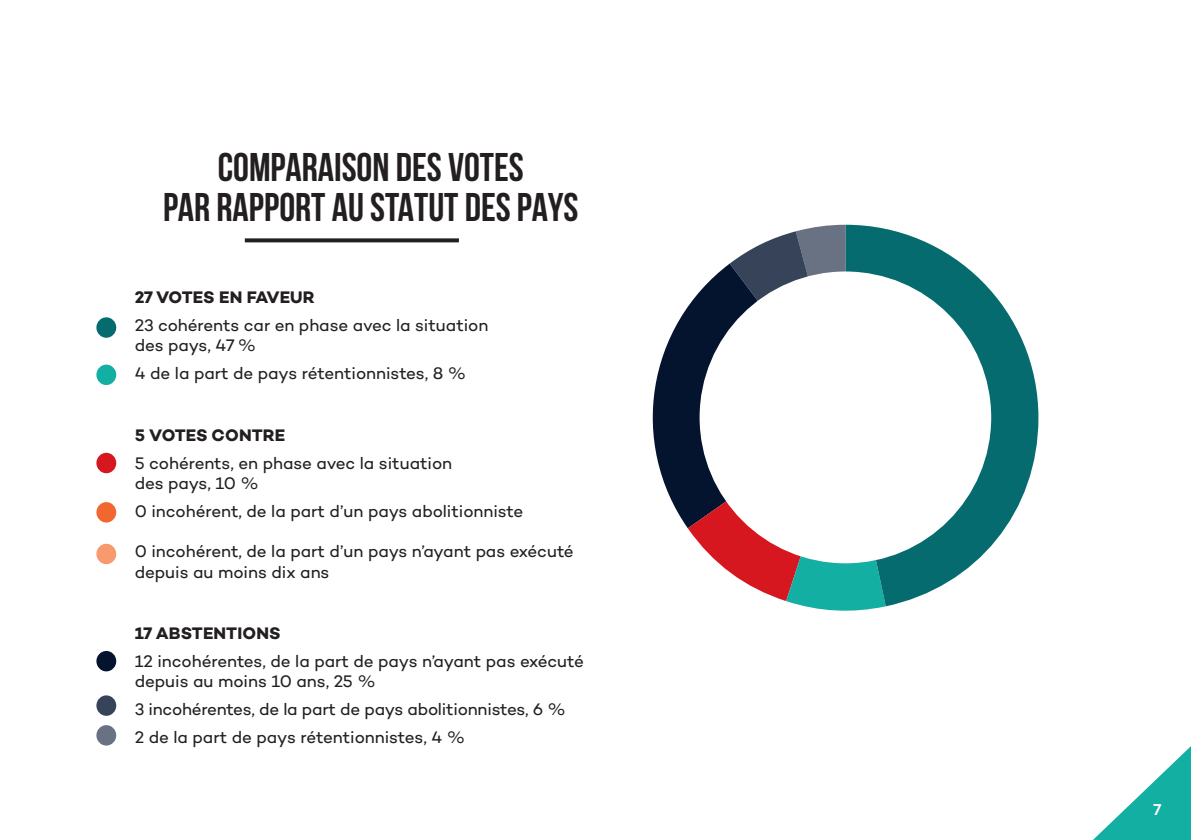
<style>
.page{position:relative;width:1191px;height:840px;background:#fff}
.page>*{position:absolute;margin:0;border:0;box-sizing:border-box;transform-origin:0 0}
.t1{font:700 40px/40px "Bebas Neue";color:#231f20;text-align:center}
.t2{font:17px/20px "Campton";letter-spacing:-.005em;color:#231f20}
.t3{font:700 17px "Campton";letter-spacing:.005em;color:#231f20}
.t4{font:500 16px "Campton";color:#fff}
</style>
<div class="page">
<svg style="left:1094px;top:746px;width:97px;height:93px"></svg>
<svg style="left:652px;top:306px;width:36px;height:222px;fill:#04142f"></svg>
<svg style="left:688px;top:225px;width:197px;height:386px"></svg>
<svg style="left:845px;top:225px;width:193px;height:381px;fill:#056b6e"></svg>
<div style="left:96px;top:543px;width:20px;height:21px;background:#f79b6e;border-radius:50%"></div>
<div style="left:96px;top:317px;width:20px;height:20px;background:#056b6e;border-radius:50%"></div>
<div style="left:96px;top:364px;width:20px;height:21px;background:#13afa3;border-radius:50%"></div>
<div style="left:96px;top:452px;width:20px;height:21px;background:#d7171f;border-radius:50%"></div>
<div style="left:96px;top:502px;width:20px;height:20px;background:#f0682f;border-radius:50%"></div>
<div style="left:96px;top:650px;width:20px;height:21px;background:#04142f;border-radius:50%"></div>
<div style="left:96px;top:695px;width:20px;height:20px;background:#364358;border-radius:50%"></div>
<svg style="left:96px;top:724px;width:20px;height:21px"></svg>
<div style="left:699px;top:271px;width:292px;height:292px;background:#fff;border-radius:50%"></div>
<svg style="left:245px;top:238px;width:214px;height:4px"></svg>
<h1 class="t1" style="left:163px;top:147px;width:417px">COMPARAISON DES VOTES<br>PAR RAPPORT AU STATUT DES PAYS</h1>
<p class="t3" style="left:135px;top:286px;width:182px">27 VOTES EN FAVEUR</p>
<p class="t2" style="left:135px;top:315px;width:355px">23 cohérents car en phase avec la situation des pays, 47 %</p>
<p class="t2" style="left:135px;top:363px;width:333px">4 de la part de pays rétentionnistes, 8 %</p>
<p class="t3" style="left:135px;top:423px;width:152px">5 VOTES CONTRE</p>
<p class="t2" style="left:135px;top:452px;width:319px">5 cohérents, en phase avec la situation des pays, 10 %</p>
<p class="t2" style="left:135px;top:500px;width:390px">0 incohérent, de la part d’un pays abolitionniste</p>
<p class="t2" style="left:135px;top:540px;width:440px">0 incohérent, de la part d’un pays n’ayant pas exécuté depuis au moins dix ans</p>
<p class="t3" style="left:135px;top:622px;width:147px">17 ABSTENTIONS</p>
<p class="t2" style="left:135px;top:650px;width:451px">12 incohérentes, de la part de pays n’ayant pas exécuté depuis au moins 10 ans, 25 %</p>
<p class="t2" style="left:135px;top:694px;width:433px;line-height:28px">3 incohérentes, de la part de pays abolitionnistes, 6 %<br>2 de la part de pays rétentionnistes, 4 %</p>
<p class="t4" style="left:1153px;top:798px;width:10px">7</p>
</div>
